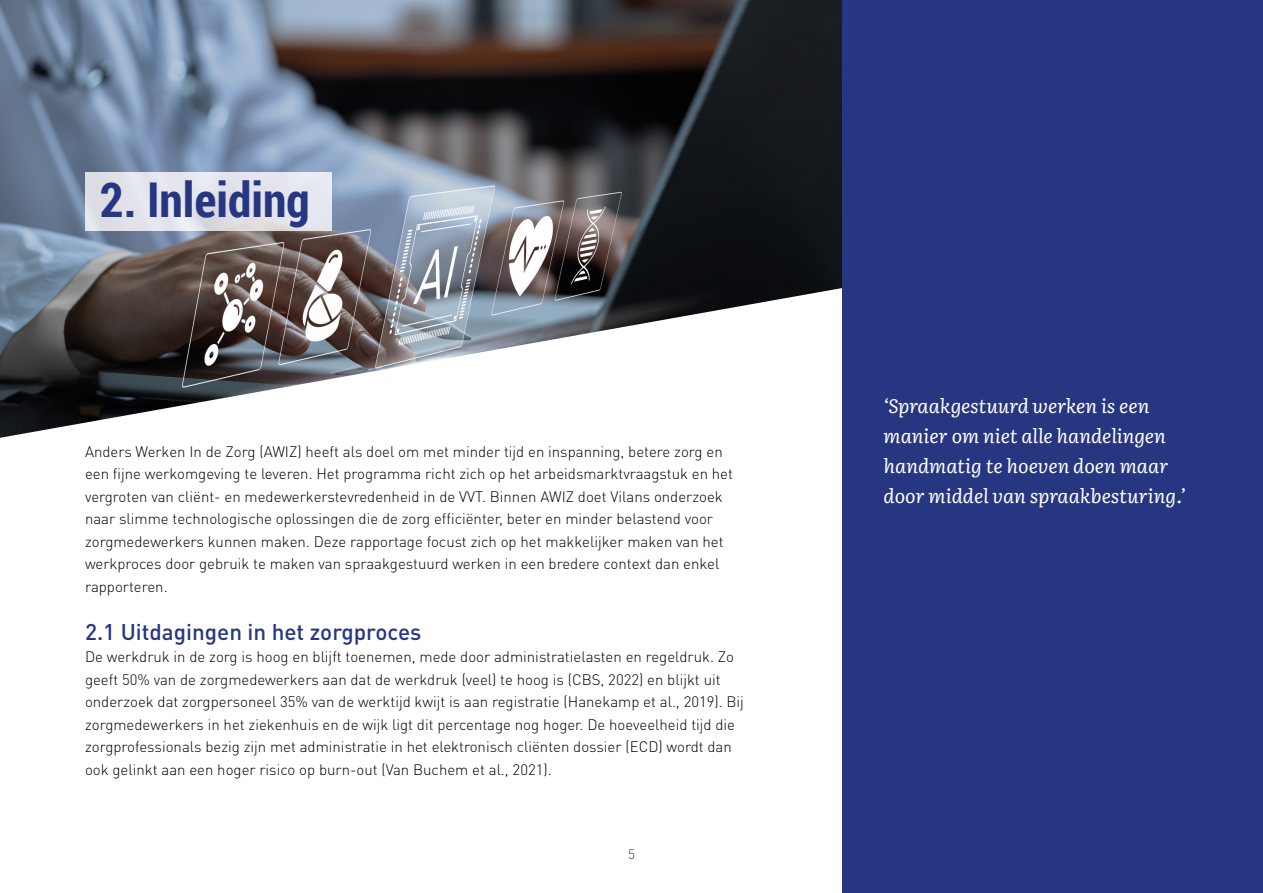
<style>
.page{position:relative;width:1263px;height:893px;background:#fff}
.page>*{position:absolute;margin:0;border:0;box-sizing:border-box;transform-origin:0 0}
.t1{font:700 48px "Roboto Condensed";color:#273680}
.t2{font:500 22.5px "DIN Pro";color:#273680}
.t3{font:italic 19.5px/30px "Literata";color:#fff}
.t4{font:300 15px/22.5px "DIN Pro";color:#000}
.t5{font:300 13.5px "DIN Pro";color:#273680}
</style>
<div class="page">
<div style="left:842px;top:0;width:421px;height:893px;background:#273680"></div>
<img style="left:0;top:0;width:842px;height:438px">
<img style="left:85px;top:173px;width:247px;height:57px">
<p class="t1" style="left:100px;top:166px;width:211px">2. Inleiding</p>
<p class="t4" style="left:85px;top:440px;width:649px">Anders Werken In de Zorg (AWIZ) heeft als doel om met minder tijd en inspanning, betere zorg en een fjne werkomgeving te leveren. Het programma richt zich op het arbeidsmarktvraagstuk en het vergroten van cliënt- en medewerkerstevredenheid in de VVT. Binnen AWIZ doet Vilans onderzoek naar slimme technologische oplossingen die de zorg effciënter, beter en minder belastend voor zorgmedewerkers kunnen maken. Deze rapportage focust zich op het makkelijker maken van het werkproces door gebruik te maken van spraakgestuurd werken in een bredere context dan enkel rapporteren.</p>
<h3 class="t2" style="left:85px;top:616px;width:338px">2.1 Uitdagingen in het zorgproces</h3>
<p class="t4" style="left:85px;top:645px;width:660px">De werkdruk in de zorg is hoog en blijft toenemen, mede door administratielasten en regeldruk. Zo geeft 50% van de zorgmedewerkers aan dat de werkdruk (veel) te hoog is (CBS, 2022) en blijkt uit onderzoek dat zorgpersoneel 35% van de werktijd kwijt is aan registratie (Hanekamp et al., 2019). Bij zorgmedewerkers in het ziekenhuis en de wijk ligt dit percentage nog hoger. De hoeveelheid tijd die zorgprofessionals bezig zijn met administratie in het elektronisch cliënten dossier (ECD) wordt dan ook gelinkt aan een hoger risico op burn-out (Van Buchem et al., 2021).</p>
<p class="t5" style="left:628px;top:845px;width:8px">5</p>
<p class="t3" style="left:883px;top:389px;width:304px">‘Spraakgestuurd werken is een manier om niet alle handelingen handmatig te hoeven doen maar door middel van spraakbesturing.’</p>
</div>
